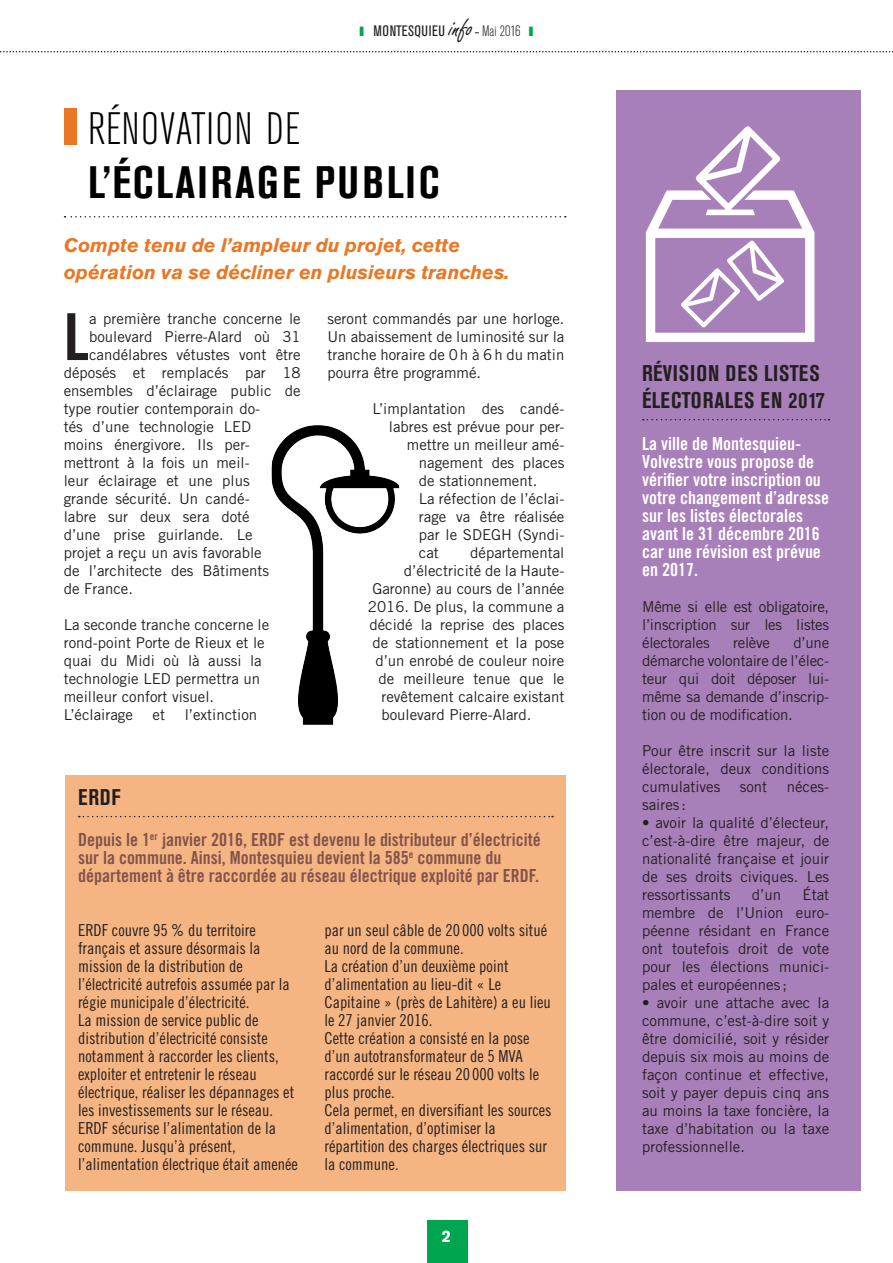
<style>
.page{position:relative;width:893px;height:1263px;background:#fff}
.page>*{position:absolute;margin:0;border:0;box-sizing:border-box;transform-origin:0 0}
.t1{font:64.8px "Trade Gothic Bold Cond Twenty";color:#231f20}
.t2{font:700 condensed 45px "Akzidenz Grotesk BE";letter-spacing:.06em;color:#000}
.t3{font:300 condensed 45px "Akzidenz Grotesk BE";letter-spacing:.02em;color:#000}
.t4{font:700 condensed 22.5px "Akzidenz Grotesk BE";letter-spacing:.035em;color:#231f20}
.t5{font:italic 700 19.5px/27px "Akzidenz Grotesk BE";color:#ea7724}
.t6{font:18px/18px "Trade Gothic Bold Cond Twenty";color:#82524c}
.t7{font:18px/18px "Trade Gothic Bold Cond Twenty";color:#fff}
.t8{font:16.5px/18px "Trade Gothic Cond Eighteen";color:#231f20}
.t9{font:700 16.5px "Akzidenz Grotesk BE";color:#fff}
.t10{font:15px/18px "Trade Gothic";color:#231f20;text-align:justify}
.t11{font:condensed 15px "Akzidenz Grotesk BE";letter-spacing:.03em;color:#231f20}
.s1{font-family:"Akzidenz Grotesk BE Super";font-stretch:normal;font-size:18px;color:#00a54f}
.s2{font-family:"Freestyle Script";font-stretch:normal;font-size:25.5px}
.s3{font-size:12px}
.s4{font-weight:300}
</style>
<div class="page">
<svg style="left:0;top:51px;width:893px;height:1px"></svg>
<div style="left:617px;top:90px;width:244px;height:1101px;background:#a880b9"></div>
<div style="left:427px;top:1220px;width:40px;height:43px;background:#00a54f"></div>
<div style="left:64px;top:109px;width:13px;height:36px;background:#ea7724"></div>
<svg style="left:65px;top:216px;width:501px;height:2px"></svg>
<div style="left:65px;top:775px;width:501px;height:416px;background:#f5b583"></div>
<svg style="left:79px;top:816px;width:474px;height:1px"></svg>
<svg style="left:643px;top:419px;width:186px;height:1px"></svg>
<svg style="left:646px;top:126px;width:168px;height:216px"></svg>
<img style="left:272px;top:425px;width:127px;height:300px">
<p class="t11" style="left:359px;top:22px;width:176px"><span class="s1">ı</span> MONTESQUIEU <span class="s2">info</span> <span class="s3">–</span> <span class="s4">MAI 2016</span> <span class="s1">ı</span></p>
<h2 class="t3" style="left:88px;top:104px;width:213px">RÉNOVATION DE</h2>
<h2 class="t2" style="left:88px;top:157px;width:352px">L’ÉCLAIRAGE PUBLIC</h2>
<h3 class="t5" style="left:64px;top:232px;width:447px">Compte tenu de l’ampleur du projet, cette opération va se décliner en plusieurs tranches.</h3>
<h1 class="t1" style="left:64px;top:298px;width:27px">L</h1>
<p class="t10" style="left:89px;top:309px;width:213px">a première tranche concerne le</p>
<p class="t10" style="left:89px;top:327px;width:213px">boulevard Pierre-Alard où 31</p>
<p class="t10" style="left:89px;top:345px;width:213px">candélabres vétustes vont être</p>
<p class="t10" style="left:64px;top:363px;width:239px">déposés et remplacés par 18</p>
<p class="t10" style="left:64px;top:381px;width:238px">ensembles d’éclairage public de</p>
<p class="t10" style="left:64px;top:399px;width:198px">type routier contemporain do-</p>
<p class="t10" style="left:64px;top:417px;width:189px">tés d’une technologie LED</p>
<p class="t10" style="left:64px;top:435px;width:188px">moins énergivore. Ils per-</p>
<p class="t10" style="left:64px;top:453px;width:187px">mettront à la fois un meil-</p>
<p class="t10" style="left:64px;top:471px;width:187px">leur éclairage et une plus</p>
<p class="t10" style="left:64px;top:489px;width:187px">grande sécurité. Un candé-</p>
<p class="t10" style="left:64px;top:507px;width:188px">labre sur deux sera doté</p>
<p class="t10" style="left:64px;top:525px;width:190px">d’une prise guirlande. Le</p>
<p class="t10" style="left:64px;top:543px;width:200px">projet a reçu un avis favorable</p>
<p class="t10" style="left:64px;top:561px;width:207px">de l’architecte des Bâtiments</p>
<p class="t10" style="left:64px;top:579px;width:71px">de France.</p>
<p class="t10" style="left:64px;top:615px;width:207px;text-align:left">La seconde tranche concerne le rond-point Porte de Rieux et le quai du Midi où là aussi la technologie LED permettra un meilleur confort visuel.<br>L’éclairage</p>
<p class="t10" style="left:153px;top:705px;width:14px">et</p>
<p class="t10" style="left:185px;top:705px;width:74px">l’extinction</p>
<p class="t10" style="left:327px;top:309px;width:239px">seront commandés par une horloge.<br>Un abaissement de luminosité sur la tranche horaire de 0h à 6h du matin pourra être programmé.</p>
<p class="t10" style="left:372px;top:399px;width:193px">L’implantation des candé-</p>
<p class="t10" style="left:389px;top:417px;width:177px">labres est prévue pour per-</p>
<p class="t10" style="left:407px;top:435px;width:159px">mettre un meilleur amé-</p>
<p class="t10" style="left:419px;top:453px;width:147px">nagement des places</p>
<p class="t10" style="left:419px;top:471px;width:120px">de stationnement.</p>
<p class="t10" style="left:419px;top:489px;width:147px">La réfection de l’éclai-</p>
<p class="t10" style="left:419px;top:507px;width:147px">rage va être réalisée</p>
<p class="t10" style="left:419px;top:525px;width:147px">par le SDEGH (Syndi-</p>
<p class="t10" style="left:419px;top:543px;width:21px">cat</p>
<p class="t10" style="left:470px;top:543px;width:96px">départemental</p>
<p class="t10" style="left:404px;top:561px;width:162px">d’électricité de la Haute-</p>
<p class="t10" style="left:372px;top:579px;width:193px">Garonne) au cours de l’année</p>
<p class="t10" style="left:368px;top:597px;width:198px">2016. De plus, la commune a</p>
<p class="t10" style="left:369px;top:615px;width:196px">décidé la reprise des places</p>
<p class="t10" style="left:372px;top:633px;width:194px">de stationnement et la pose</p>
<p class="t10" style="left:375px;top:651px;width:191px">d’un enrobé de couleur noire</p>
<p class="t10" style="left:378px;top:669px;width:187px">de meilleure tenue que le</p>
<p class="t10" style="left:381px;top:687px;width:185px">revêtement calcaire existant</p>
<p class="t10" style="left:381px;top:705px;width:151px">boulevard Pierre-Alard.</p>
<h3 class="t4" style="left:78px;top:784px;width:44px">ERDF</h3>
<p class="t6" style="left:78px;top:830px;width:464px">Depuis le 1<sup>er</sup> janvier 2016, ERDF est devenu le distributeur d’électricité sur la commune. Ainsi, Montesquieu devient la 585<sup>e</sup> commune du département à être raccordée au réseau électrique exploité par ERDF.</p>
<p class="t8" style="left:78px;top:921px;width:221px">ERDF couvre 95 % du territoire français et assure désormais la mission de la distribution de l’électricité autrefois assumée par la régie municipale d’électricité.<br>La mission de service public de distribution d’électricité consiste notamment à raccorder les clients, exploiter et entretenir le réseau électrique, réaliser les dépannages et les investissements sur le réseau.<br>ERDF sécurise l’alimentation de la commune. Jusqu’à présent, l’alimentation électrique était amenée</p>
<p class="t8" style="left:324px;top:921px;width:229px">par un seul câble de 20 000 volts situé au nord de la commune.<br>La création d’un deuxième point d’alimentation au lieu-dit « Le<br>Capitaine » (près de Lahitère) a eu lieu le 27 janvier 2016.<br>Cette création a consisté en la pose d’un autotransformateur de 5 MVA raccordé sur le réseau 20 000 volts le plus proche.<br>Cela permet, en diversifiant les sources d’alimentation, d’optimiser la répartition des charges électriques sur la commune.</p>
<p class="t9" style="left:442px;top:1227px;width:11px">2</p>
<h3 class="t4" style="left:642px;top:361px;width:22px">RÉVISION</h3>
<h3 class="t4" style="left:726px;top:361px;width:12px">DES</h3>
<h3 class="t4" style="left:764px;top:361px;width:10px">LISTES</h3>
<h3 class="t4" style="left:642px;top:388px;width:12px">ÉLECTORALES</h3>
<h3 class="t4" style="left:761px;top:388px;width:66px">EN 2017</h3>
<p class="t7" style="left:642px;top:434px;width:188px">La ville de Montesquieu-<br>Volvestre vous propose de vérifier votre inscription ou votre changement d’adresse sur les listes électorales avant le 31 décembre 2016 car une révision est prévue en 2017.</p>
<p class="t10" style="left:642px;top:597px;width:189px">Même si elle est obligatoire, l’inscription sur les listes électorales</p>
<p class="t10" style="left:642px;top:633px;width:189px;text-indent:151px">d’une démarche volontaire de l’élec&shy;teur qui doit déposer lui&shy;même sa demande d’inscrip&shy;tion ou de modification.</p>
<p class="t10" style="left:642px;top:741px;width:189px">Pour être inscrit sur la liste électorale, deux conditions cumulatives</p>
<p class="t10" style="left:733px;top:633px;width:39px">relève</p>
<p class="t10" style="left:740px;top:777px;width:29px">sont</p>
<p class="t10" style="left:787px;top:777px;width:44px">néces-</p>
<p class="t10" style="left:642px;top:795px;width:45px">saires :</p>
<p class="t10" style="left:642px;top:813px;width:189px">• avoir la qualité d’électeur, c’est-à-dire être majeur, de nationalité française et jouir de ses droits civiques. Les ressortissants</p>
<p class="t10" style="left:642px;top:885px;width:189px;text-indent:160px">État membre de l’Union euro&shy;péenne résidant en France ont toutefois droit de vote pour les élections munici&shy;pales et européennes ;</p>
<p class="t10" style="left:642px;top:993px;width:189px">• avoir une attache avec la commune, c’est-à-dire soit y être domicilié, soit y résider depuis six mois au moins de façon continue et effective, soit y payer depuis cinq ans au moins la taxe foncière, la taxe d’habitation ou la taxe professionnelle.</p>
<p class="t10" style="left:752px;top:885px;width:31px">d’un</p>
</div>
